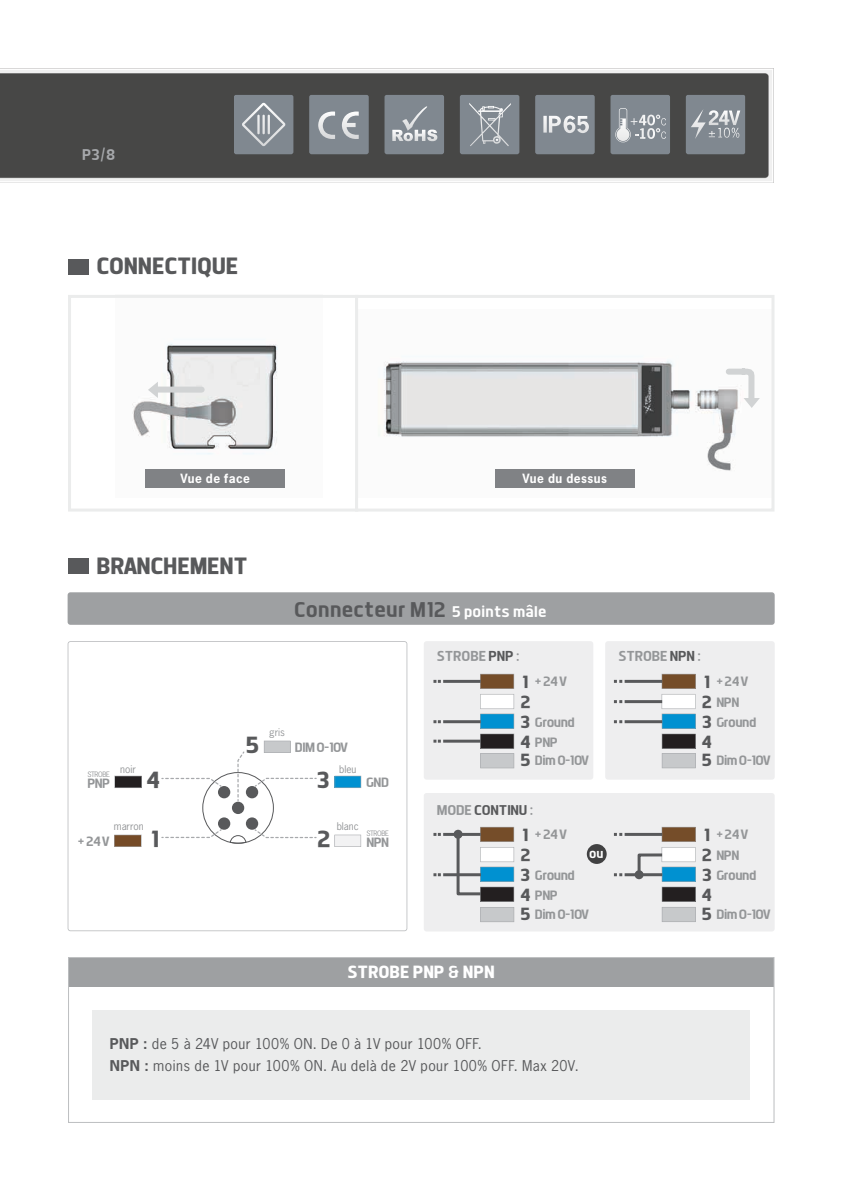
<style>
.page{position:relative;width:842px;height:1191px;background:#fff}
.page>*{position:absolute;margin:0;border:0;box-sizing:border-box;transform-origin:0 0}
.t1{font:700 24px "Dyno";color:#58595b}
.t2{font:700 23.8px "Dyno";color:#58595b}
.t3{font:22px "Dyno";color:#58595b}
.t4{font:700 18px/20.2px "Dyno";color:#58595b;text-align:justify}
.t5{font:700 18px "Dyno";color:#fff}
.t6{font:16px "Dyno";color:#a7a9ac}
.t7{font:14.8px "Dyno";letter-spacing:-.025em;color:#949698}
.t8{font:14.6px "Dyno";letter-spacing:-.025em;color:#58595b}
.t9{font:14px/20px "Dyno";letter-spacing:-.05em;color:#949698}
.t10{font:14px "News Gothic Std";letter-spacing:.035em;color:#58595b}
.t11{font:700 14px "News Gothic Std";color:#58595b}
.t12{font:13.8px "Dyno";letter-spacing:-.05em;color:#949698}
.t13{font:13.2px "Dyno";color:#fff}
.t14{font:700 12px "News Gothic Std";letter-spacing:.03em;color:#fff}
.t15{font:10px "News Gothic Std";color:#949698}
.t16{font:7px "News Gothic Std";letter-spacing:-.05em;color:#949698}
.s1{font-size:16px;color:#fff}
.s2{color:#58595b}
.s3{font-size:14.6px}
.s4{font-weight:700;font-size:18px;color:#58595b}
.s5{color:#949698}
.s6{font-weight:400}
.s7{font-weight:700}
</style>
<div class="page">
<img style="left:0;top:68px;width:774px;height:114px">
<div style="left:234px;top:95px;width:59px;height:59px;background:#808890;border-radius:2px"></div>
<svg style="left:242px;top:103px;width:43px;height:43px"></svg>
<div style="left:309px;top:95px;width:60px;height:59px;background:#808890;border-radius:2px"></div>
<svg style="left:318px;top:111px;width:17px;height:28px"></svg>
<svg style="left:342px;top:111px;width:17px;height:28px"></svg>
<div style="left:384px;top:95px;width:60px;height:59px;background:#808890;border-radius:2px"></div>
<svg style="left:392px;top:106px;width:45px;height:35px"></svg>
<div style="left:460px;top:95px;width:59px;height:59px;background:#808890;border-radius:2px"></div>
<svg style="left:469px;top:103px;width:42px;height:43px"></svg>
<div style="left:535px;top:95px;width:60px;height:59px;background:#808890;border-radius:2px"></div>
<div style="left:610px;top:95px;width:60px;height:59px;background:#808890;border-radius:2px"></div>
<div style="left:686px;top:95px;width:59px;height:59px;background:#808890;border-radius:2px"></div>
<svg style="left:691px;top:110px;width:49px;height:29px"></svg>
<svg style="left:543px;top:116px;width:46px;height:17px"></svg>
<svg style="left:615px;top:108px;width:51px;height:34px"></svg>
<img style="left:132px;top:343px;width:153px;height:145px">
<div style="left:68px;top:295px;width:290px;height:216px;border:3px solid #ebecec"></div>
<img style="left:384px;top:360px;width:354px;height:128px">
<div style="left:355px;top:295px;width:419px;height:216px;border:3px solid #ebecec"></div>
<div style="left:145px;top:469px;width:140px;height:18px;background:#808285"></div>
<div style="left:68px;top:558px;width:20px;height:15px;background:#58595b"></div>
<div style="left:68px;top:259px;width:20px;height:15px;background:#58595b"></div>
<svg style="left:68px;top:641px;width:339px;height:290px"></svg>
<div style="left:68px;top:592px;width:707px;height:33px;background:#9ea0a2;border-radius:3px"></div>
<div style="left:424px;top:641px;width:169px;height:138px;background:#eeeeef;border-radius:3px"></div>
<div style="left:424px;top:793px;width:351px;height:138px;background:#eeeeef;border-radius:3px"></div>
<svg style="left:480px;top:674px;width:34px;height:94px"></svg>
<hr style="left:443px;top:680px;width:38px;height:3px;background:#58595b">
<hr style="left:443px;top:720px;width:38px;height:3px;background:#58595b">
<hr style="left:443px;top:739px;width:38px;height:3px;background:#58595b">
<svg style="left:433px;top:680px;width:8px;height:3px"></svg>
<svg style="left:433px;top:720px;width:8px;height:3px"></svg>
<svg style="left:433px;top:739px;width:8px;height:3px"></svg>
<div style="left:605px;top:641px;width:170px;height:138px;background:#eeeeef;border-radius:3px"></div>
<hr style="left:625px;top:680px;width:37px;height:3px;background:#58595b">
<hr style="left:625px;top:720px;width:37px;height:3px;background:#58595b">
<hr style="left:625px;top:700px;width:37px;height:3px;background:#58595b">
<svg style="left:614px;top:680px;width:8px;height:3px"></svg>
<svg style="left:614px;top:720px;width:8px;height:3px"></svg>
<svg style="left:614px;top:700px;width:8px;height:3px"></svg>
<hr style="left:443px;top:833px;width:38px;height:3px;background:#58595b">
<hr style="left:443px;top:873px;width:38px;height:3px;background:#58595b">
<svg style="left:433px;top:833px;width:8px;height:3px"></svg>
<svg style="left:433px;top:873px;width:8px;height:3px"></svg>
<hr style="left:625px;top:833px;width:37px;height:3px;background:#58595b">
<hr style="left:625px;top:873px;width:37px;height:3px;background:#58595b">
<svg style="left:614px;top:833px;width:8px;height:3px"></svg>
<svg style="left:614px;top:873px;width:8px;height:3px"></svg>
<svg style="left:455px;top:827px;width:59px;height:74px"></svg>
<div style="left:454px;top:829px;width:9px;height:9px;background:#58595b;border-radius:50%"></div>
<svg style="left:636px;top:827px;width:60px;height:74px"></svg>
<div style="left:635px;top:870px;width:9px;height:9px;background:#58595b;border-radius:50%"></div>
<div style="left:587px;top:844px;width:20px;height:20px;background:#414142;border-radius:50%"></div>
<div style="left:203px;top:772px;width:70px;height:71px;background:#fff;border-radius:50%"></div>
<svg style="left:229px;top:835px;width:18px;height:9px"></svg>
<div style="left:232px;top:801px;width:12px;height:13px;background:#58595b;border-radius:50%"></div>
<div style="left:246px;top:817px;width:12px;height:12px;background:#58595b;border-radius:50%"></div>
<div style="left:246px;top:786px;width:12px;height:12px;background:#58595b;border-radius:50%"></div>
<div style="left:218px;top:817px;width:12px;height:12px;background:#58595b;border-radius:50%"></div>
<div style="left:218px;top:786px;width:12px;height:12px;background:#58595b;border-radius:50%"></div>
<svg style="left:114px;top:775px;width:28px;height:13px"></svg>
<svg style="left:114px;top:834px;width:28px;height:13px"></svg>
<svg style="left:335px;top:775px;width:26px;height:13px"></svg>
<svg style="left:264px;top:740px;width:27px;height:13px"></svg>
<svg style="left:334px;top:834px;width:27px;height:13px"></svg>
<svg style="left:162px;top:777px;width:61px;height:11px"></svg>
<svg style="left:254px;top:777px;width:62px;height:11px"></svg>
<svg style="left:237px;top:750px;width:9px;height:51px"></svg>
<svg style="left:162px;top:828px;width:61px;height:10px"></svg>
<svg style="left:253px;top:828px;width:63px;height:10px"></svg>
<svg style="left:662px;top:674px;width:34px;height:94px"></svg>
<svg style="left:480px;top:907px;width:34px;height:15px"></svg>
<svg style="left:662px;top:907px;width:34px;height:15px"></svg>
<div style="left:495px;top:469px;width:139px;height:18px;background:#808285"></div>
<svg style="left:723px;top:366px;width:37px;height:42px"></svg>
<div style="left:158px;top:386px;width:44px;height:6px;background:#d1d3d4"></div>
<svg style="left:148px;top:382px;width:10px;height:16px"></svg>
<div style="left:68px;top:958px;width:706px;height:28px;background:#9ea0a2"></div>
<div style="left:68px;top:957px;width:706px;height:166px;border:1px solid #bcbec0"></div>
<div style="left:93px;top:1010px;width:657px;height:89px;background:#ebecec"></div>
<p class="t6" style="left:82px;top:144px;width:35px">P3/8</p>
<h1 class="t1" style="left:96px;top:251px;width:143px">CONNECTIQUE</h1>
<p class="t14" style="left:180px;top:470px;width:71px">Vue de face</p>
<p class="t14" style="left:522px;top:470px;width:86px">Vue du dessus</p>
<h1 class="t1" style="left:96px;top:550px;width:14px">BRAN</h1>
<h1 class="t1" style="left:150px;top:550px;width:42px">CHEMENT</h1>
<h3 class="t3" style="left:294px;top:596px;width:254px">Connecteur M12 <span class="s1">5 points mâle</span></h3>
<p class="t7" style="left:437px;top:647px;width:84px">STROBE <span class="s2">PNP</span> <span class="s3">:</span></p>
<p class="t16" style="left:87px;top:770px;width:24px">STROBE</p>
<p class="t12" style="left:87px;top:775px;width:25px">PNP</p>
<p class="t15" style="left:120px;top:762px;width:17px">noir</p>
<h2 class="t2" style="left:146px;top:765px;width:15px">4</h2>
<p class="t15" style="left:269px;top:725px;width:17px">gris</p>
<h2 class="t2" style="left:246px;top:730px;width:15px">5</h2>
<p class="t12" style="left:295px;top:738px;width:54px">DIM 0-10V</p>
<p class="t15" style="left:339px;top:762px;width:19px">bleu</p>
<h2 class="t2" style="left:317px;top:765px;width:14px">3</h2>
<p class="t12" style="left:366px;top:773px;width:25px">GND</p>
<p class="t9" style="left:522px;top:671px;width:46px"><span class="s4">1</span> + 24 V</p>
<p class="t4" style="left:520px;top:691px;width:12px">2<br>3<br>4</p>
<p class="t9" style="left:535px;top:711px;width:42px">Ground<br>PNP</p>
<p class="t9" style="left:520px;top:750px;width:70px"><span class="s4">5</span> Dim 0-10V</p>
<p class="t8" style="left:437px;top:800px;width:98px"><span class="s5">MODE</span> CONTINU <span class="s5">:</span></p>
<p class="t15" style="left:114px;top:820px;width:31px">marron</p>
<p class="t12" style="left:78px;top:832px;width:33px">+ 24 V</p>
<h2 class="t2" style="left:151px;top:824px;width:10px">1</h2>
<p class="t15" style="left:337px;top:819px;width:24px">blanc</p>
<h2 class="t2" style="left:317px;top:824px;width:15px">2</h2>
<p class="t16" style="left:366px;top:828px;width:24px">STROBE</p>
<p class="t12" style="left:366px;top:834px;width:25px">NPN</p>
<p class="t9" style="left:522px;top:824px;width:46px"><span class="s4">1</span> + 24 V</p>
<p class="t4" style="left:520px;top:844px;width:12px">2<br>3<br>4</p>
<p class="t9" style="left:535px;top:864px;width:42px">Ground<br>PNP</p>
<p class="t13" style="left:589px;top:845px;width:16px">ou</p>
<p class="t7" style="left:618px;top:647px;width:84px">STROBE <span class="s2">NPN</span> <span class="s3">:</span></p>
<p class="t4" style="left:701px;top:671px;width:12px;text-align:left">1<br>2<br>3<br>4</p>
<p class="t9" style="left:716px;top:670px;width:33px;line-height:21.2px">+ 24 V<br>NPN</p>
<p class="t9" style="left:716px;top:711px;width:42px">Ground</p>
<p class="t9" style="left:702px;top:750px;width:70px"><span class="s4">5</span> Dim 0-10V</p>
<p class="t4" style="left:701px;top:824px;width:12px;text-align:left">1<br>2<br>3<br>4</p>
<p class="t9" style="left:716px;top:823px;width:33px;line-height:21.2px">+ 24 V<br>NPN</p>
<p class="t9" style="left:716px;top:864px;width:42px">Ground</p>
<p class="t5" style="left:347px;top:961px;width:147px">STROBE PNP <span class="s6">&amp;</span> NPN</p>
<p class="t9" style="left:520px;top:903px;width:70px"><span class="s4">5</span> Dim 0-10V</p>
<p class="t9" style="left:702px;top:903px;width:70px"><span class="s4">5</span> Dim 0-10V</p>
<p class="t11" style="left:110px;top:1034px;width:11px">PNP</p>
<p class="t10" style="left:143px;top:1034px;width:340px"><span class="s7">:</span> de 5 à 24V pour 100% ON. De 0 à 1V pour 100% OFF.</p>
<p class="t11" style="left:110px;top:1056px;width:11px">NPN</p>
<p class="t10" style="left:145px;top:1056px;width:436px"><span class="s7">:</span> moins de 1V pour 100% ON. Au delà de 2V pour 100% OFF. Max 20V.</p>
</div>
